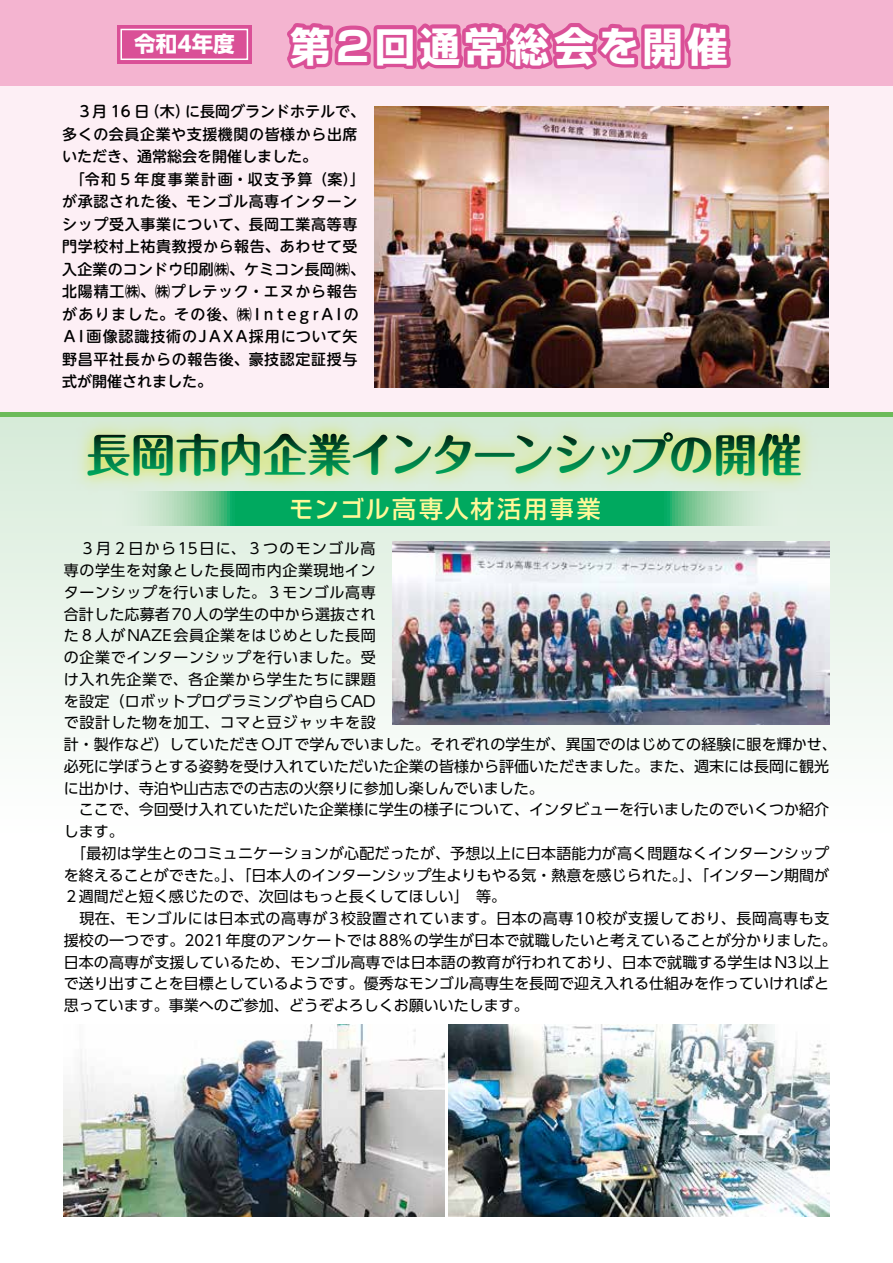
<style>
.page{position:relative;width:893px;height:1263px;background:#fff}
.page>*{position:absolute;margin:0;border:0;box-sizing:border-box;transform-origin:0 0}
.t1{font:700 44.7px "Maru Fo Pro";letter-spacing:-.04em;color:#00a95f}
.t2{font:700 40.5px "Shin Go Pro";letter-spacing:.095em;color:#fff}
.t3{font:500 24px "Shin Go Pro";letter-spacing:.095em;color:#fff899}
.t4{font:700 21.45px "UD Shin Go Pro";color:#fff}
.t5{font:15px/21.8px "UD Shin Go Pro";letter-spacing:.005em;color:#000}
.t6{font:500 15px/22.5px "UD Shin M Go Pro";letter-spacing:.045em;color:#000}
</style>
<div class="page">
<div style="left:0;top:0;width:893px;height:417px;background:#fdeff5"></div>
<div style="left:0;top:414px;width:893px;height:430px;background:linear-gradient(to bottom,#d6ebd8,#fff)"></div>
<div style="left:0;top:412px;width:893px;height:5px;background:#6cbb5a"></div>
<div style="left:0;top:0;width:893px;height:85px;background:#f4b4d0"></div>
<img style="left:375px;top:106px;width:453px;height:282px">
<svg style="left:94px;top:498px;width:705px;height:27px;background:#42bc82"></svg>
<div style="left:117px;top:25px;width:135px;height:39px;background:#da5097"></div>
<div style="left:120px;top:29px;width:128px;height:31px;border:2px solid #fff"></div>
<svg style="left:280px;top:23px;width:454px;height:63px"></svg>
<img style="left:65px;top:417px;width:759px;height:81px">
<svg style="left:88px;top:434px;width:299px;height:42px;background:#b9c699"></svg>
<svg style="left:395px;top:435px;width:76px;height:39px;background:#c4d3ad"></svg>
<hr style="left:475px;top:453px;width:40px;height:3px;background:#88948a;border-radius:2px">
<svg style="left:516px;top:435px;width:78px;height:38px;background:#c9d8b4"></svg>
<svg style="left:602px;top:432px;width:199px;height:44px;background:#bac79c"></svg>
<img style="left:64px;top:1025px;width:380px;height:191px">
<img style="left:449px;top:1025px;width:380px;height:191px">
<img style="left:393px;top:542px;width:436px;height:183px">
<h3 class="t4" style="left:134px;top:27px;width:102px">令和4年度</h3>
<h2 class="t2" style="left:290px;top:14px;width:439px">第２回通常総会を開催</h2>
<p class="t6" style="left:62px;top:100px;width:304px">　３月 16 日（木）に長岡グランドホテルで、多くの会員企業や支援機関の皆様から出席いただき、通常総会を開催しました。<br>　「令和５年度事業計画・収支予算（案）」が承認された後、モンゴル高専インターンシップ受入事業について、長岡工業高等専門学校村上祐貴教授から報告、あわせて受入企業のコンドウ印刷㈱、ケミコン長岡㈱、北陽精工㈱、㈱プレテック・エヌから報告がありました。その後、㈱ＩｎｔｅｇｒＡＩの<br>ＡＩ画像認識技術のＪＡＸＡ採用について矢野昌平社長からの報告後、豪技認定証授与式が開催されました。</p>
<h1 class="t1" style="left:86px;top:419px;width:718px">長岡市内企業インターンシップの開催</h1>
<h3 class="t3" style="left:290px;top:489px;width:313px">モンゴル高専人材活用事業</h3>
<p class="t5" style="left:64px;top:537px;width:775px">　３月２日から15日に、３つのモンゴル高<br>専の学生を対象とした長岡市内企業現地イン<br>ターンシップを行いました。３モンゴル高専<br>合計した応募者70人の学生の中から選抜され<br>た８人がNAZE会員企業をはじめとした長岡<br>の企業でインターンシップを行いました。受<br>け入れ先企業で、各企業から学生たちに課題<br>を設定（ロボットプログラミングや自らCAD<br>で設計した物を加工、コマと豆ジャッキを設<br>計・製作など）していただきOJTで学んでいました。それぞれの学生が、異国でのはじめての経験に眼を輝かせ、必死に学ぼうとする姿勢を受け入れていただいた企業の皆様から評価いただきました。また、週末には長岡に観光に出かけ、寺泊や山古志での古志の火祭りに参加し楽しんでいました。<br>　ここで、今回受け入れていただいた企業様に学生の様子について、インタビューを行いましたのでいくつか紹介します。<br>　「最初は学生とのコミュニケーションが心配だったが、予想以上に日本語能力が高く問題なくインターンシップを終えることができた。」、「日本人のインターンシップ生よりもやる気・熱意を感じられた。」、「インターン期間が２週間だと短く感じたので、次回はもっと長くしてほしい」　等。<br>　現在、モンゴルには日本式の高専が3校設置されています。日本の高専10校が支援しており、長岡高専も支援校の一つです。2021年度のアンケートでは88%の学生が日本で就職したいと考えていることが分かりました。日本の高専が支援しているため、モンゴル高専では日本語の教育が行われており、日本で就職する学生はN3以上で送り出すことを目標としているようです。優秀なモンゴル高専生を長岡で迎え入れる仕組みを作っていければと思っています。事業へのご参加、どうぞよろしくお願いいたします。</p>
</div>
